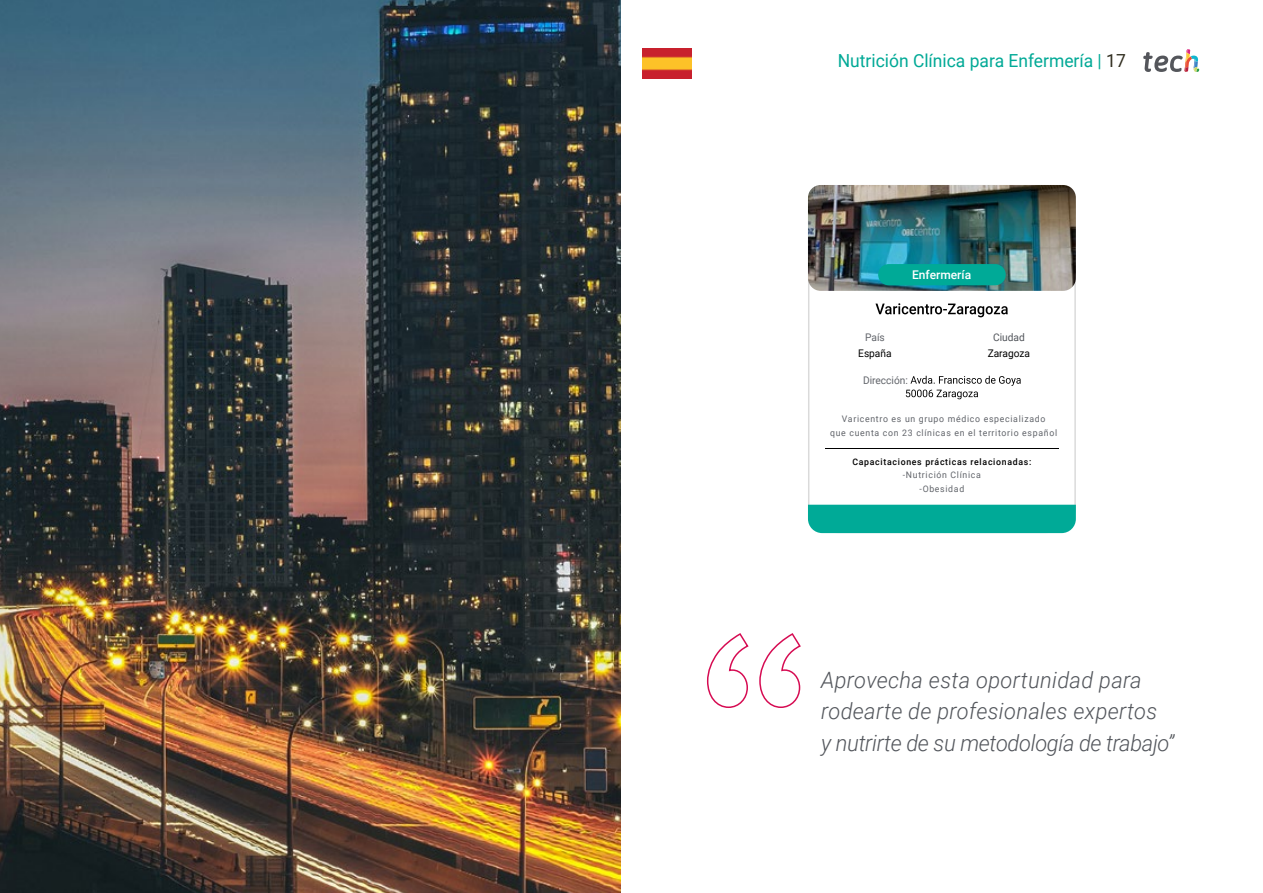
<style>
.page{position:relative;width:1263px;height:893px;background:#fff}
.page>*{position:absolute;margin:0;border:0;box-sizing:border-box;transform-origin:0 0}
.t1{font:italic 300 22.5px/31.5px "Roboto";letter-spacing:.015em;color:#52555b}
.t2{font:18px "Roboto";color:#00a996}
.t3{font:500 12px "Roboto";color:#fff}
.t4{font:10.5px "Roboto";color:#61646a}
.t5{font:10.5px "Roboto";color:#000}
.t6{font:10.5px "Roboto";color:#52555b}
.t7{font:9px/13.2px "Roboto";letter-spacing:.08em;color:#61646a;text-align:center}
.t8{font:500 9px "Roboto";letter-spacing:.08em;color:#000}
.s1{color:#312e20}
</style>
<div class="page">
<img style="left:642px;top:49px;width:49px;height:30px">
<svg style="left:1143px;top:49px;width:56px;height:23px"></svg>
<img style="left:0;top:0;width:621px;height:893px">
<svg style="left:808px;top:291px;width:268px;height:243px"></svg>
<img style="left:808px;top:185px;width:268px;height:106px">
<div style="left:878px;top:264px;width:128px;height:21px;background:#00aa97;border-radius:11px"></div>
<div style="left:808px;top:505px;width:268px;height:28px;background:#00aa97"></div>
<hr style="left:825px;top:448px;width:234px;height:1px;background:#000">
<svg style="left:906px;top:376px;width:115px;height:23px"></svg>
<svg style="left:875px;top:303px;width:133px;height:14px"></svg>
<svg style="left:706px;top:633px;width:95px;height:75px"></svg>
<h2 class="t2" style="left:838px;top:48px;width:290px">Nutrición Clínica para Enfermería | <span class="s1">17</span></h2>
<h3 class="t3" style="left:912px;top:267px;width:60px">Enfermería</h3>
<p class="t4" style="left:865px;top:330px;width:21px">País</p>
<p class="t5" style="left:858px;top:346px;width:35px">España</p>
<p class="t4" style="left:863px;top:373px;width:46px">Dirección:</p>
<p class="t6" style="left:993px;top:330px;width:33px">Ciudad</p>
<p class="t5" style="left:988px;top:346px;width:44px">Zaragoza</p>
<p class="t7" style="left:830px;top:412px;width:229px">Varicentro es un grupo médico especializado<br>que cuenta con 23 clínicas en el territorio español</p>
<p class="t8" style="left:852px;top:456px;width:180px">Capacitaciones prácticas relacionadas:</p>
<p class="t7" style="left:903px;top:468px;width:80px">-Nutrición Clínica -Obesidad</p>
<h1 class="t1" style="left:821px;top:663px;width:355px">Aprovecha esta oportunidad para rodearte de profesionales expertos<br>y nutrirte de su metodología de trabajo”</h1>
</div>
